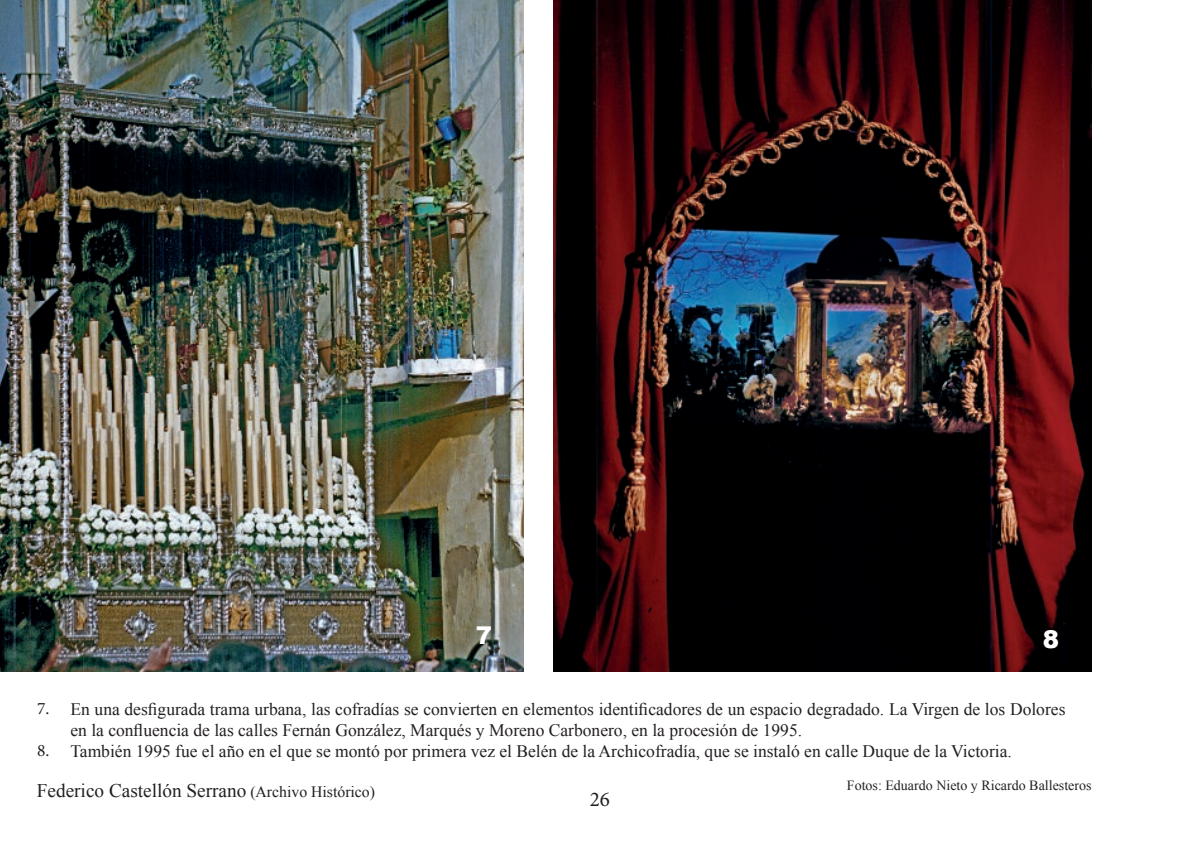
<style>
.page{position:relative;width:1191px;height:844px;background:#fff}
.page>*{position:absolute;margin:0;border:0;box-sizing:border-box;transform-origin:0 0}
.t1{font:900 24.5px "Arial";color:#fff}
.t2{font:21px "Minion Pro";color:#231f20}
.t3{font:19.25px "Times New Roman";color:#231f20}
.t4{font:17.5px/21px "Times New Roman";color:#231f20}
.t5{font:17.5px "Minion Pro";color:#231f20}
.t6{font:14px "Times New Roman";color:#231f20}
.s1{font-family:"Calibri"}
.s2{font-size:15.75px}
</style>
<div class="page">
<img style="left:0;top:0;width:523px;height:671px">
<img style="left:553px;top:0;width:538px;height:671px">
<h1 class="t1" style="left:476px;top:617px;width:18px">7</h1>
<h1 class="t1" style="left:1042px;top:621px;width:18px">8</h1>
<p class="t4" style="left:70px;top:698px;width:996px;text-indent:-32px"><span class="s1">6.</span> En una desfigurada trama urbana, las cofradías se convierten en elementos identificadores de un espacio degradado. La Virgen de los Dolores en la confluencia de las calles Fernán González, Marqués y Moreno Carbonero, en la procesión de 1995.</p>
<p class="t4" style="left:39px;top:740px;width:974px"><span class="s1">7.</span> También 1995 fue el año en el que se montó por primera vez el Belén de la Archicofradía, que se instaló en calle Duque de la Victoria.</p>
<p class="t5" style="left:37px;top:696px;width:14px">7.</p>
<p class="t5" style="left:37px;top:738px;width:14px">8.</p>
<p class="t3" style="left:37px;top:777px;width:340px">Federico Castellón Serrano <span class="s2">(Archivo Histórico)</span></p>
<p class="t6" style="left:847px;top:776px;width:246px">Fotos: Eduardo Nieto y Ricardo Ballesteros</p>
<p class="t2" style="left:589px;top:785px;width:22px">26</p>
</div>
